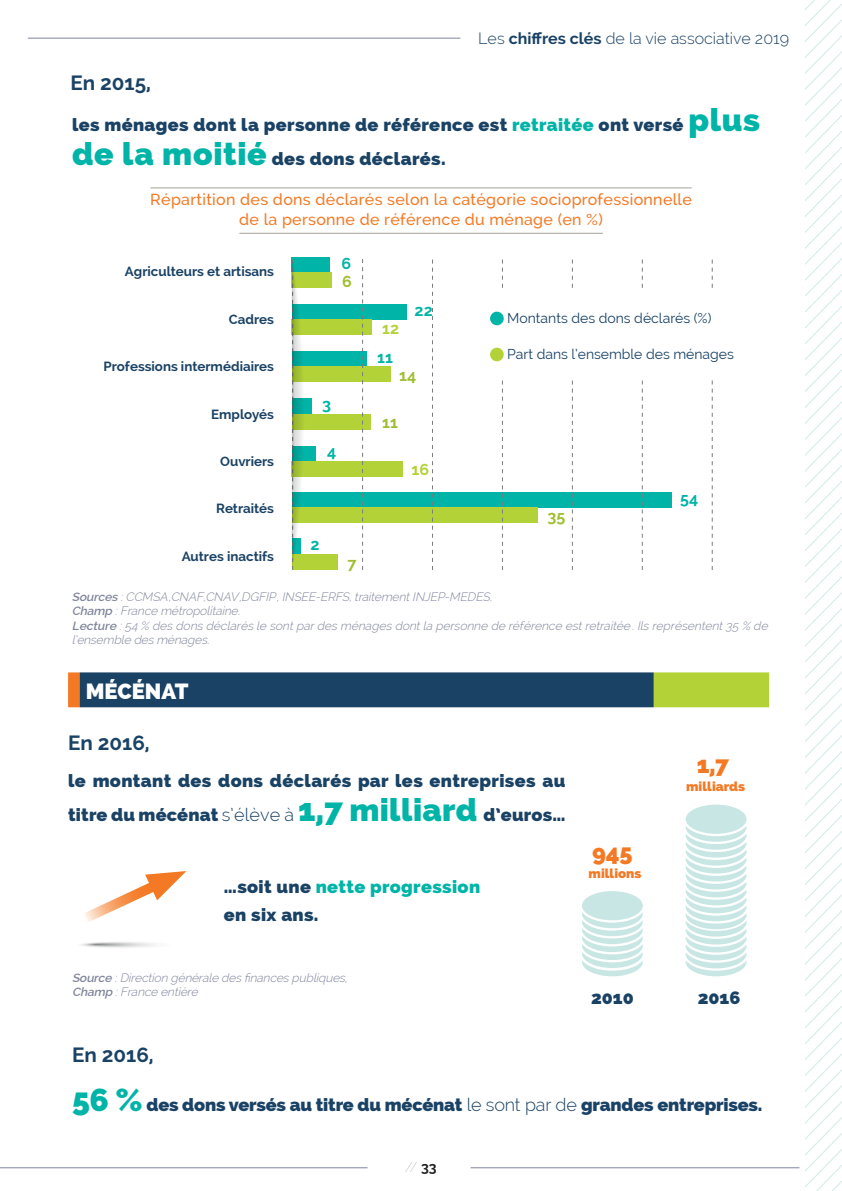
<style>
.page{position:relative;width:842px;height:1191px;background:#fff}
.page>*{position:absolute;margin:0;border:0;box-sizing:border-box;transform-origin:0 0}
.t1{font:800 23.6px "Raleway";color:#f47924}
.t2{font:800 22px "Raleway";color:#fff}
.t3{font:700 20.6px "Raleway";color:#1a4265}
.t4{font:800 18px/34px "Raleway";letter-spacing:.02em;color:#1a4265}
.t5{font:800 18px "Raleway";letter-spacing:-.01em;color:#1a4265}
.t6{font:500 16px/20px "Raleway";letter-spacing:.02em;color:#f47924;text-align:center}
.t7{font:300 16px "Raleway";color:#1a4265}
.t8{font:700 16px "Raleway";color:#00b4a7}
.t9{font:700 16px "Raleway";color:#9fbf31}
.t10{font:700 16px "Raleway";color:#b3d238}
.t11{font:14px "Raleway";color:#1a4265}
.t12{font:100 14px "Raleway";color:#939598}
.t13{font:700 13.4px "Raleway";color:#1a4265}
.t14{font:800 13.2px "Raleway";color:#f47924}
.t15{font:italic 300 12px/14.4px "Raleway";color:#80859d}
.s1{font-weight:700}
.s2{color:#00b4a7}
.s3{font-size:32px;color:#00b4a7}
.s4{font-weight:600}
.s5{font-weight:300}
.s6{font-weight:700;color:#231f20}
</style>
<div class="page">
<svg style="left:805px;top:0;width:37px;height:1191px"></svg>
<hr style="left:0;top:1167px;width:368px;height:1px;background:#80859d">
<hr style="left:471px;top:1167px;width:328px;height:1px;background:#80859d">
<hr style="left:150px;top:187px;width:542px;height:1px;background:#a4a397">
<hr style="left:239px;top:233px;width:364px;height:1px;background:#a4a397">
<div style="left:292px;top:257px;width:38px;height:15px;background:#00b4a7"></div>
<div style="left:292px;top:272px;width:40px;height:16px;background:#b3d238"></div>
<div style="left:292px;top:304px;width:114px;height:15px;background:#00b4a7"></div>
<div style="left:292px;top:319px;width:80px;height:16px;background:#b3d238"></div>
<div style="left:292px;top:351px;width:75px;height:16px;background:#00b4a7"></div>
<div style="left:292px;top:366px;width:98px;height:16px;background:#b3d238"></div>
<div style="left:292px;top:399px;width:20px;height:15px;background:#00b4a7"></div>
<div style="left:292px;top:414px;width:79px;height:15px;background:#b3d238"></div>
<div style="left:292px;top:446px;width:24px;height:15px;background:#00b4a7"></div>
<div style="left:292px;top:461px;width:111px;height:16px;background:#b3d238"></div>
<div style="left:292px;top:554px;width:45px;height:15px;background:#b3d238"></div>
<div style="left:292px;top:492px;width:379px;height:16px;background:#00b4a7"></div>
<div style="left:292px;top:507px;width:245px;height:16px;background:#b3d238"></div>
<svg style="left:712px;top:259px;width:1px;height:311px"></svg>
<svg style="left:642px;top:259px;width:1px;height:311px"></svg>
<svg style="left:572px;top:259px;width:1px;height:311px"></svg>
<svg style="left:502px;top:259px;width:1px;height:311px"></svg>
<svg style="left:432px;top:259px;width:1px;height:311px"></svg>
<svg style="left:362px;top:259px;width:1px;height:311px"></svg>
<div style="left:490px;top:290px;width:251px;height:88px;background:#fff"></div>
<div style="left:490px;top:312px;width:14px;height:13px;background:#00b4a7;border-radius:50%"></div>
<div style="left:490px;top:348px;width:14px;height:13px;background:#b3d238;border-radius:50%"></div>
<svg style="left:292px;top:259px;width:12px;height:311px"></svg>
<div style="left:68px;top:672px;width:12px;height:35px;background:#f47924"></div>
<div style="left:80px;top:672px;width:574px;height:35px;background:#1a4265"></div>
<div style="left:654px;top:672px;width:115px;height:35px;background:#b3d238"></div>
<div style="left:686px;top:804px;width:60px;height:29px;background:#c8e7e4;border-radius:50%"></div>
<svg style="left:686px;top:826px;width:60px;height:150px"></svg>
<div style="left:582px;top:891px;width:61px;height:29px;background:#c8e7e4;border-radius:50%"></div>
<svg style="left:582px;top:912px;width:61px;height:64px"></svg>
<svg style="left:84px;top:871px;width:102px;height:51px"></svg>
<img style="left:81px;top:942px;width:75px;height:6px">
<hr style="left:28px;top:38px;width:432px;height:1px;background:#80859d">
<h3 class="t3" style="left:70px;top:71px;width:82px">En 2015,</h3>
<h3 class="t7" style="left:478px;top:29px;width:312px">Les <span class="s1">chiffres clés</span> de la vie associative 2019</h3>
<h3 class="t4" style="left:72px;top:107px;width:689px">les ménages dont la personne de référence est <span class="s2">retraitée</span> ont versé <span class="s3">plus de la moitié</span> des dons déclarés.</h3>
<h3 class="t6" style="left:150px;top:190px;width:543px">Répartition des dons déclarés selon la catégorie socioprofessionnelle de la personne de référence du ménage (en %)</h3>
<p class="t13" style="left:125px;top:264px;width:151px">Agriculteurs et artisans</p>
<p class="t13" style="left:229px;top:311px;width:47px">Cadres</p>
<p class="t13" style="left:104px;top:359px;width:172px">Professions intermédiaires</p>
<p class="t13" style="left:211px;top:406px;width:64px">Employés</p>
<p class="t13" style="left:220px;top:453px;width:55px">Ouvriers</p>
<p class="t13" style="left:216px;top:501px;width:60px">Retraités</p>
<p class="t13" style="left:182px;top:548px;width:94px">Autres inactifs</p>
<h3 class="t8" style="left:341px;top:255px;width:11px">6</h3>
<h3 class="t9" style="left:342px;top:272px;width:11px">6</h3>
<h3 class="t8" style="left:415px;top:301px;width:20px">22</h3>
<p class="t11" style="left:507px;top:310px;width:206px">Montants des dons déclarés (%)</p>
<p class="t11" style="left:507px;top:346px;width:228px">Part dans l’ensemble des ménages</p>
<h3 class="t10" style="left:382px;top:319px;width:18px">12</h3>
<h3 class="t8" style="left:377px;top:348px;width:17px">11</h3>
<h3 class="t9" style="left:399px;top:366px;width:18px">14</h3>
<h3 class="t8" style="left:322px;top:395px;width:10px">3</h3>
<h3 class="t9" style="left:382px;top:413px;width:17px">11</h3>
<h3 class="t8" style="left:327px;top:442px;width:11px">4</h3>
<h3 class="t10" style="left:412px;top:460px;width:19px">16</h3>
<h3 class="t8" style="left:680px;top:489px;width:19px">54</h3>
<h3 class="t9" style="left:547px;top:507px;width:19px">35</h3>
<h3 class="t8" style="left:311px;top:535px;width:11px">2</h3>
<h3 class="t9" style="left:347px;top:554px;width:11px">7</h3>
<p class="t15" style="left:72px;top:589px;width:700px"><span class="s4">Sources</span> :CCMSA,CNAF,CNAV,DGFIP,INSEE-ERFS,traitementINJEP-MEDES.<br><span class="s4">Champ</span> :France métropolitaine.<br><span class="s4">Lecture</span> :54 % des dons déclarés le sontpardes ménages dontla personne de référence estretraitée.Ils représentent35 % de l’ensemble desménages.</p>
<h2 class="t2" style="left:86px;top:678px;width:104px">MÉCÉNAT</h2>
<h3 class="t3" style="left:68px;top:730px;width:83px">En 2016,</h3>
<h3 class="t4" style="left:68px;top:763px;width:499px">le montant des dons déclarés par les entreprises au titre du mécénat <span class="s5">s’élève à</span> <span class="s3">1,7 milliard</span> d’euros…</h3>
<h3 class="t4" style="left:224px;top:873px;width:258px;line-height:28px">…soit une <span class="s2">nette progression </span>en six ans.</h3>
<p class="t15" style="left:72px;top:970px;width:280px"><span class="s4">Source</span> :Direction générale desfinancespubliques,<br><span class="s4">Champ</span> :France entière</p>
<h1 class="t1" style="left:592px;top:839px;width:42px">945</h1>
<p class="t14" style="left:588px;top:866px;width:54px">millions</p>
<h1 class="t1" style="left:697px;top:751px;width:34px">1,7</h1>
<p class="t14" style="left:686px;top:778px;width:60px">milliards</p>
<h3 class="t4" style="left:591px;top:980px;width:44px">2010</h3>
<h3 class="t4" style="left:698px;top:980px;width:44px">2016</h3>
<h3 class="t3" style="left:72px;top:1043px;width:83px">En 2016,</h3>
<h3 class="t5" style="left:72px;top:1094px;width:692px"><span class="s3">56 %</span> des dons versés au titre du mécénat <span class="s5">le sont par de</span> grandes entreprises.</h3>
<p class="t12" style="left:405px;top:1158px;width:33px">// <span class="s6">33</span></p>
</div>
